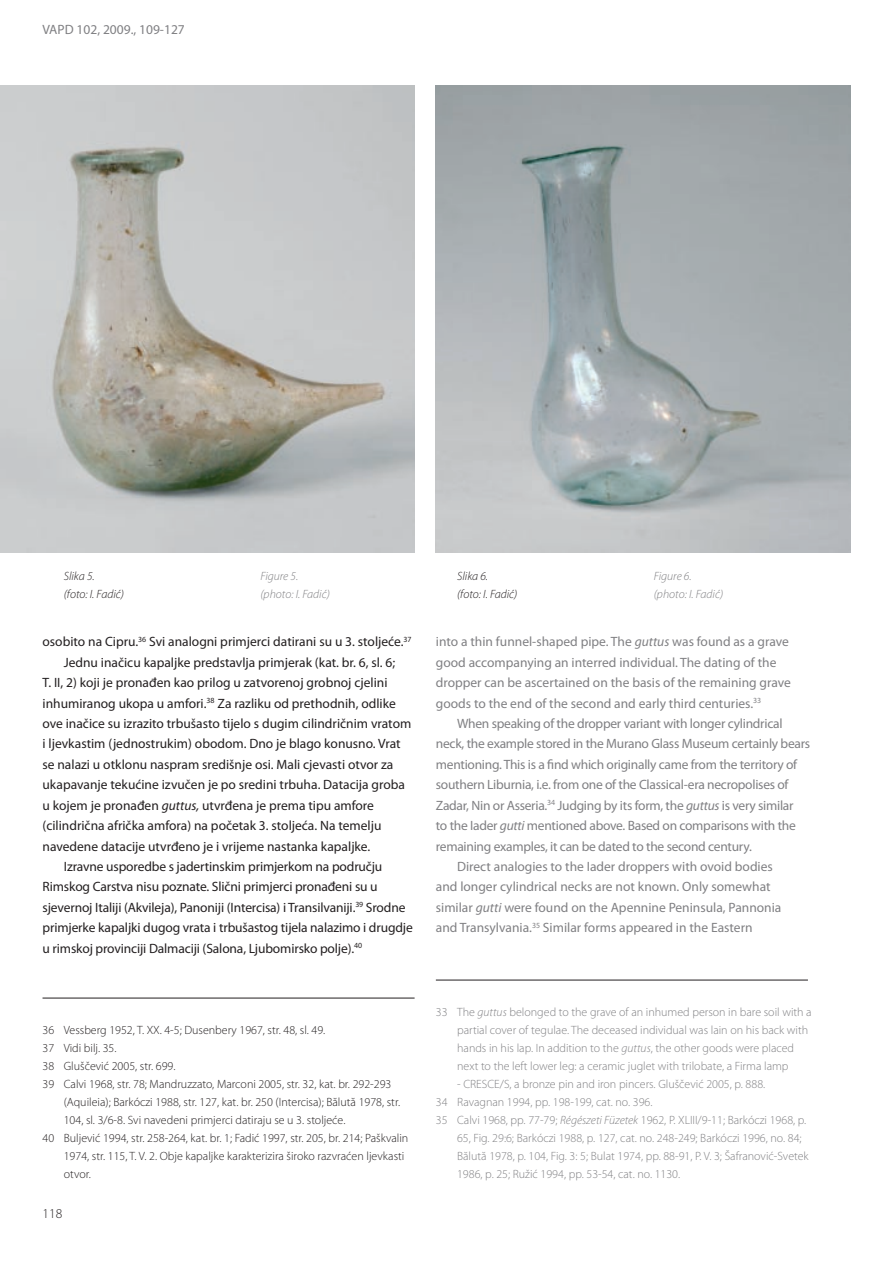
<style>
.page{position:relative;width:893px;height:1263px;background:#fff}
.page>*{position:absolute;margin:0;border:0;box-sizing:border-box;transform-origin:0 0}
.t1{font:13.5px "Myriad Pro";color:#231f20}
.t2{font:13.5px/20.4px "Myriad Pro";letter-spacing:-.01em;color:#808083}
.t3{font:300 13.5px "Myriad Pro";color:#231f20}
.t4{font:300 12px/18px "Myriad Pro";color:#808083}
.t5{font:300 12px "Myriad Pro";color:#231f20}
.t6{font:italic 300 12px/18px "Myriad Pro";color:#808083}
.t7{font:italic 300 12px/18px "Myriad Pro";color:#231f20}
.s1{font-style:italic}
</style>
<div class="page">
<hr style="left:43px;top:998px;width:372px;height:1px;background:#231f20">
<hr style="left:436px;top:980px;width:372px;height:1px;background:#231f20">
<img style="left:0;top:85px;width:415px;height:468px">
<img style="left:436px;top:85px;width:414px;height:468px">
<p class="t2" style="left:43px;top:19px;width:144px">VAPD 102, 2009., 109-127</p>
<p class="t7" style="left:64px;top:567px;width:62px">Slika 5.<br>(foto: I. Fadić)</p>
<p class="t6" style="left:260px;top:567px;width:71px">Figure 5. (photo: I. Fadić)</p>
<p class="t7" style="left:457px;top:567px;width:62px">Slika 6.<br>(foto: I. Fadić)</p>
<p class="t6" style="left:654px;top:567px;width:71px">Figure 6. (photo: I. Fadić)</p>
<p class="t1" style="left:43px;top:633px;width:371px">osobito na Cipru.<sup>36</sup> Svi analogni primjerci datirani su u 3. stoljeće.<sup>37</sup></p>
<p class="t1" style="left:64px;top:654px;width:333px">Jednu inačicu kapaljke predstavlja primjerak (kat. br. 6, sl. 6;</p>
<p class="t1" style="left:43px;top:674px;width:346px">T. II, 2) koji je pronađen kao prilog u zatvorenoj grobnoj cjelini</p>
<p class="t1" style="left:43px;top:695px;width:355px">inhumiranog ukopa u amfori.<sup>38</sup> Za razliku od prethodnih, odlike</p>
<p class="t1" style="left:43px;top:715px;width:370px">ove inačice su izrazito trbušasto tijelo s dugim cilindričnim vratom</p>
<p class="t1" style="left:43px;top:735px;width:360px">i ljevkastim (jednostrukim) obodom. Dno je blago konusno. Vrat</p>
<p class="t1" style="left:43px;top:756px;width:352px">se nalazi u otklonu naspram središnje osi. Mali cjevasti otvor za</p>
<p class="t1" style="left:43px;top:776px;width:364px">ukapavanje tekućine izvučen je po sredini trbuha. Datacija groba</p>
<p class="t1" style="left:43px;top:797px;width:333px">u kojem je pronađen <span class="s1">guttus,</span> utvrđena je prema tipu amfore</p>
<p class="t1" style="left:43px;top:817px;width:340px">(cilindrična afrička amfora) na početak 3. stoljeća. Na temelju</p>
<p class="t1" style="left:43px;top:838px;width:329px">navedene datacije utvrđeno je i vrijeme nastanka kapaljke.</p>
<p class="t1" style="left:64px;top:858px;width:320px">Izravne usporedbe s jadertinskim primjerkom na području</p>
<p class="t1" style="left:43px;top:878px;width:337px">Rimskog Carstva nisu poznate. Slični primjerci pronađeni su u</p>
<p class="t1" style="left:43px;top:899px;width:364px">sjevernoj Italiji (Akvileja), Panoniji (Intercisa) i Transilvaniji.<sup>39</sup> Srodne</p>
<p class="t1" style="left:43px;top:919px;width:372px">primjerke kapaljki dugog vrata i trbušastog tijela nalazimo i drugdje</p>
<p class="t1" style="left:43px;top:940px;width:321px">u rimskoj provinciji Dalmaciji (Salona, Ljubomirsko polje).<sup>40</sup></p>
<p class="t5" style="left:43px;top:1023px;width:284px">36 Vessberg 1952, T. XX. 4-5; Dusenbery 1967, str. 48, sl. 49.</p>
<p class="t5" style="left:43px;top:1041px;width:76px">37 Vidi bilj. 35.</p>
<p class="t5" style="left:43px;top:1059px;width:134px">38 Gluščević 2005, str. 699.</p>
<p class="t5" style="left:43px;top:1077px;width:350px">39 Calvi 1968, str. 78; Mandruzzato, Marconi 2005, str. 32, kat. br. 292-293</p>
<p class="t5" style="left:64px;top:1095px;width:338px">(Aquileia); Barkóczi 1988, str. 127, kat. br. 250 (Intercisa); Bălută 1978, str.</p>
<p class="t5" style="left:64px;top:1113px;width:283px">104, sl. 3/6-8. Svi navedeni primjerci datiraju se u 3. stoljeće.</p>
<p class="t5" style="left:43px;top:1131px;width:367px">40 Buljević 1994, str. 258-264, kat. br. 1; Fadić 1997, str. 205, br. 214; Paškvalin</p>
<p class="t5" style="left:64px;top:1149px;width:342px">1974, str. 115, T. V. 2. Obje kapaljke karakterizira široko razvraćen ljevkasti</p>
<p class="t5" style="left:64px;top:1167px;width:29px">otvor.</p>
<p class="t3" style="left:43px;top:1205px;width:21px">118</p>
<p class="t2" style="left:436px;top:631px;width:357px">into a thin funnel-shaped pipe. The <span class="s1">guttus</span> was found as a grave good accompanying an interred individual. The dating of the dropper can be ascertained on the basis of the remaining grave goods to the end of the second and early third centuries.<sup>33</sup></p>
<p class="t2" style="left:457px;top:713px;width:327px">When speaking of the dropper variant with longer cylindrical</p>
<p class="t2" style="left:436px;top:733px;width:376px">neck, the example stored in the Murano Glass Museum certainly bears</p>
<p class="t2" style="left:436px;top:754px;width:363px">mentioning. This is a find which originally came from the territory of</p>
<p class="t2" style="left:436px;top:774px;width:354px">southern Liburnia, i.e. from one of the Classical-era necropolises of</p>
<p class="t2" style="left:436px;top:795px;width:359px">Zadar, Nin or Asseria.<sup>34</sup> Judging by its form, the <span class="s1">guttus</span> is very similar</p>
<p class="t2" style="left:436px;top:815px;width:362px">to the Iader <span class="s1">gutti</span> mentioned above. Based on comparisons with the</p>
<p class="t2" style="left:436px;top:835px;width:317px">remaining examples, it can be dated to the second century.</p>
<p class="t2" style="left:457px;top:856px;width:317px">Direct analogies to the Iader droppers with ovoid bodies</p>
<p class="t2" style="left:436px;top:876px;width:336px">and longer cylindrical necks are not known. Only somewhat</p>
<p class="t2" style="left:436px;top:897px;width:347px">similar <span class="s1">gutti</span> were found on the Apennine Peninsula, Pannonia</p>
<p class="t2" style="left:436px;top:917px;width:318px">and Transylvania.<sup>35</sup> Similar forms appeared in the Eastern</p>
<p class="t4" style="left:457px;top:1003px;width:356px;text-indent:-21px">33 The <span class="s1">guttus</span> belonged to the grave of an inhumed person in bare soil with a partial cover of tegulae. The deceased individual was lain on his back with hands in his lap. In addition to the <span class="s1">guttus</span>, the other goods were placed next to the left lower leg: a ceramic juglet with trilobate, a Firma lamp</p>
<p class="t4" style="left:457px;top:1075px;width:310px">- CRESCE/S, a bronze pin and iron pincers. Gluščević 2005, p. 888.</p>
<p class="t4" style="left:436px;top:1093px;width:218px">34 Ravagnan 1994, pp. 198-199, cat. no. 396.</p>
<p class="t4" style="left:436px;top:1111px;width:372px">35 Calvi 1968, pp. 77-79; <span class="s1">Régészeti Füzetek</span> 1962, P. XLIII/9-11; Barkóczi 1968, p.</p>
<p class="t4" style="left:457px;top:1129px;width:346px">65, Fig. 29:6; Barkóczi 1988, p. 127, cat. no. 248-249; Barkóczi 1996, no. 84;</p>
<p class="t4" style="left:457px;top:1147px;width:353px">Bălută 1978, p. 104, Fig. 3: 5; Bulat 1974, pp. 88-91, P. V. 3; Šafranović-Svetek</p>
<p class="t4" style="left:457px;top:1165px;width:225px">1986, p. 25; Ružić 1994, pp. 53-54, cat. no. 1130.</p>
</div>
